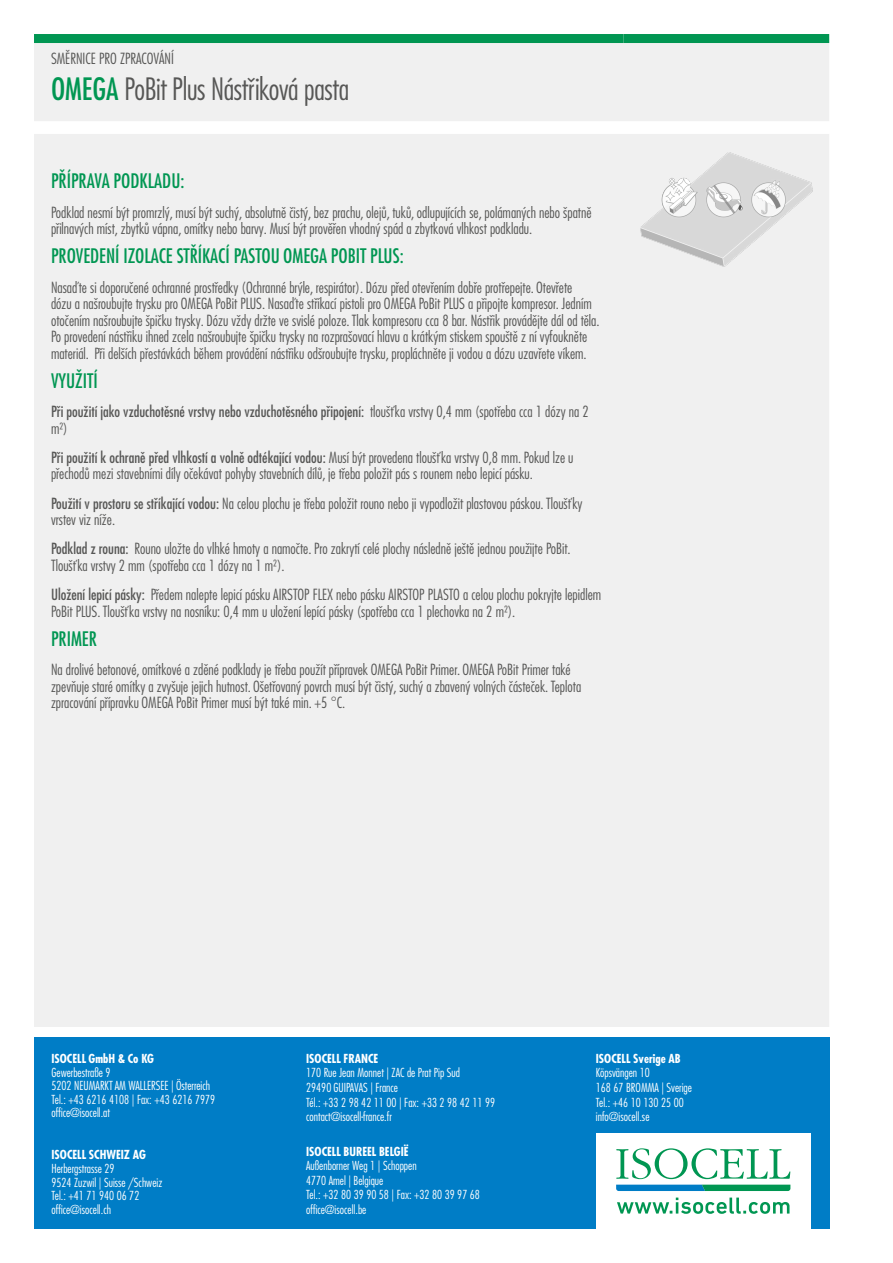
<style>
.page{position:relative;width:893px;height:1263px;background:#fff}
.page>*{position:absolute;margin:0;border:0;box-sizing:border-box;transform-origin:0 0}
.t1{font:300 condensed 30px "Futura LT Pro";letter-spacing:-.015em;color:#575756}
.t2{font:500 condensed 19.5px "Futura LT Pro";color:#009652}
.t3{font:300 condensed 15px/16.5px "Futura LT Pro";color:#575756}
.t4{font:500 condensed 15px/16.5px "Futura LT Pro";color:#575756}
.t5{font:300 condensed 12.15px/14.5px "Futura LT Pro";color:#fff}
.t6{font:700 condensed 12.15px "Futura LT Pro";color:#fff}
.s1{font-weight:500;color:#009652}
.s2{font-weight:300}
.s3{font-weight:500}
</style>
<div class="page">
<div style="left:34px;top:1038px;width:795px;height:191px;background:#007dc6"></div>
<div style="left:596px;top:1133px;width:215px;height:96px;background:#fff"></div>
<svg style="left:616px;top:1148px;width:174px;height:43px"></svg>
<svg style="left:617px;top:1197px;width:172px;height:17px"></svg>
<div style="left:34px;top:43px;width:795px;height:984px;background:#f0f0f0"></div>
<div style="left:34px;top:34px;width:589px;height:9px;background:#009652"></div>
<div style="left:623px;top:34px;width:206px;height:9px;background:#009652"></div>
<img style="left:640px;top:153px;width:173px;height:113px">
<p class="t3" style="left:51px;top:50px;width:124px">SMĚRNICE PRO ZPRACOVÁNÍ</p>
<h1 class="t1" style="left:51px;top:70px;width:300px"><span class="s1">OMEGA</span> PoBit Plus Nástřiková pasta</h1>
<h2 class="t2" style="left:51px;top:168px;width:135px">PŘÍPRAVA PODKLADU:</h2>
<p class="t3" style="left:51px;top:204px;width:542px">Podklad nesmí být promrzlý, musí být suchý, absolutně čistý, bez prachu, olejů, tuků, odlupujících se, polámaných nebo špatně přilnavých míst, zbytků vápna, omítky nebo barvy. Musí být prověřen vhodný spád a zbytková vlhkost podkladu.</p>
<h2 class="t2" style="left:51px;top:243px;width:354px">PROVEDENÍ IZOLACE STŘÍKACÍ PASTOU OMEGA POBIT PLUS:</h2>
<p class="t3" style="left:51px;top:279px;width:550px">Nasaďte si doporučené ochranné prostředky (Ochranné brýle, respirátor). Dózu před otevřením dobře protřepejte. Otevřete<br>dózu a našroubujte trysku pro OMEGA PoBit PLUS. Nasaďte stříkací pistoli pro OMEGA PoBit PLUS a připojte kompresor. Jedním otočením našroubujte špičku trysky. Dózu vždy držte ve svislé poloze. Tlak kompresoru cca 8 bar. Nástřik provádějte dál od těla.<br>Po provedení nástřiku ihned zcela našroubujte špičku trysky na rozprašovací hlavu a krátkým stiskem spouště z ní vyfoukněte materiál. Při delších přestávkách během provádění nástřiku odšroubujte trysku, propláchněte ji vodou a dózu uzavřete víkem.</p>
<h2 class="t2" style="left:51px;top:367px;width:48px">VYUŽITÍ</h2>
<p class="t4" style="left:51px;top:403px;width:539px">Při použití jako vzduchotěsné vrstvy nebo vzduchotěsného připojení: <span class="s2">tloušťka vrstvy 0,4 mm (spotřeba cca 1 dózy na 2 m²)</span></p>
<p class="t3" style="left:51px;top:449px;width:524px"><span class="s3">Při použití k ochraně před vlhkostí a volně odtékající vodou:</span> Musí být provedena tloušťka vrstvy 0,8 mm. Pokud lze u přechodů mezi stavebními díly očekávat pohyby stavebních dílů, je třeba položit pás s rounem nebo lepicí pásku.</p>
<p class="t3" style="left:51px;top:495px;width:533px"><span class="s3">Použití v prostoru se stříkající vodou:</span> Na celou plochu je třeba položit rouno nebo ji vypodložit plastovou páskou. Tloušťky vrstev viz níže.</p>
<p class="t3" style="left:51px;top:540px;width:521px"><span class="s3">Podklad z rouna:</span> Rouno uložte do vlhké hmoty a namočte. Pro zakrytí celé plochy následně ještě jednou použijte PoBit.<br>Tloušťka vrstvy 2 mm (spotřeba cca 1 dózy na 1 m²).</p>
<p class="t3" style="left:51px;top:586px;width:552px"><span class="s3">Uložení lepicí pásky:</span> Předem nalepte lepicí pásku AIRSTOP FLEX nebo pásku AIRSTOP PLASTO a celou plochu pokryjte lepidlem<br>PoBit PLUS. Tloušťka vrstvy na nosníku: 0,4 mm u uložení lepící pásky (spotřeba cca 1 plechovka na 2 m²).</p>
<h2 class="t2" style="left:51px;top:625px;width:47px">PRIMER</h2>
<p class="t3" style="left:51px;top:661px;width:532px">Na drolivé betonové, omítkové a zděné podklady je třeba použít přípravek OMEGA PoBit Primer. OMEGA PoBit Primer také zpevňuje staré omítky a zvyšuje jejich hutnost. Ošetřovaný povrch musí být čistý, suchý a zbavený volných částeček. Teplota zpracování přípravku OMEGA PoBit Primer musí být také min. +5 °C.</p>
<p class="t6" style="left:52px;top:1050px;width:104px">ISOCELL GmbH &amp; Co KG</p>
<p class="t5" style="left:52px;top:1065px;width:165px;line-height:13.6px">Gewerbestraße 9<br>5202 NEUMARKT AM WALLERSEE | Österreich<br>Tel.: +43 6216 4108 | Fax: +43 6216 7979 office@isocell.at</p>
<p class="t6" style="left:52px;top:1147px;width:96px">ISOCELL SCHWEIZ AG</p>
<p class="t5" style="left:52px;top:1162px;width:112px;line-height:13.6px">Herbergstrasse 29<br>9524 Zuzwil | Suisse /Schweiz<br>Tel.: +41 71 940 06 72 office@isocell.ch</p>
<p class="t6" style="left:306px;top:1050px;width:74px">ISOCELL FRANCE</p>
<p class="t5" style="left:306px;top:1065px;width:190px">170 Rue Jean Monnet | ZAC de Prat Pip Sud<br>29490 GUIPAVAS | France<br>Tél.: +33 2 98 42 11 00 | Fax: +33 2 98 42 11 99 contact@isocell-france.fr</p>
<p class="t6" style="left:306px;top:1143px;width:104px">ISOCELL BUREEL BELGIË</p>
<p class="t5" style="left:306px;top:1158px;width:175px">Außenborner Weg 1 | Schoppen<br>4770 Amel | Belgique<br>Tel.: +32 80 39 90 58 | Fax: +32 80 39 97 68 office@isocell.be</p>
<p class="t6" style="left:596px;top:1050px;width:86px">ISOCELL Sverige AB</p>
<p class="t5" style="left:596px;top:1065px;width:98px">Köpsvängen 10<br>168 67 BROMMA | Sverige<br>Tel.: +46 10 130 25 00 info@isocell.se</p>
</div>
